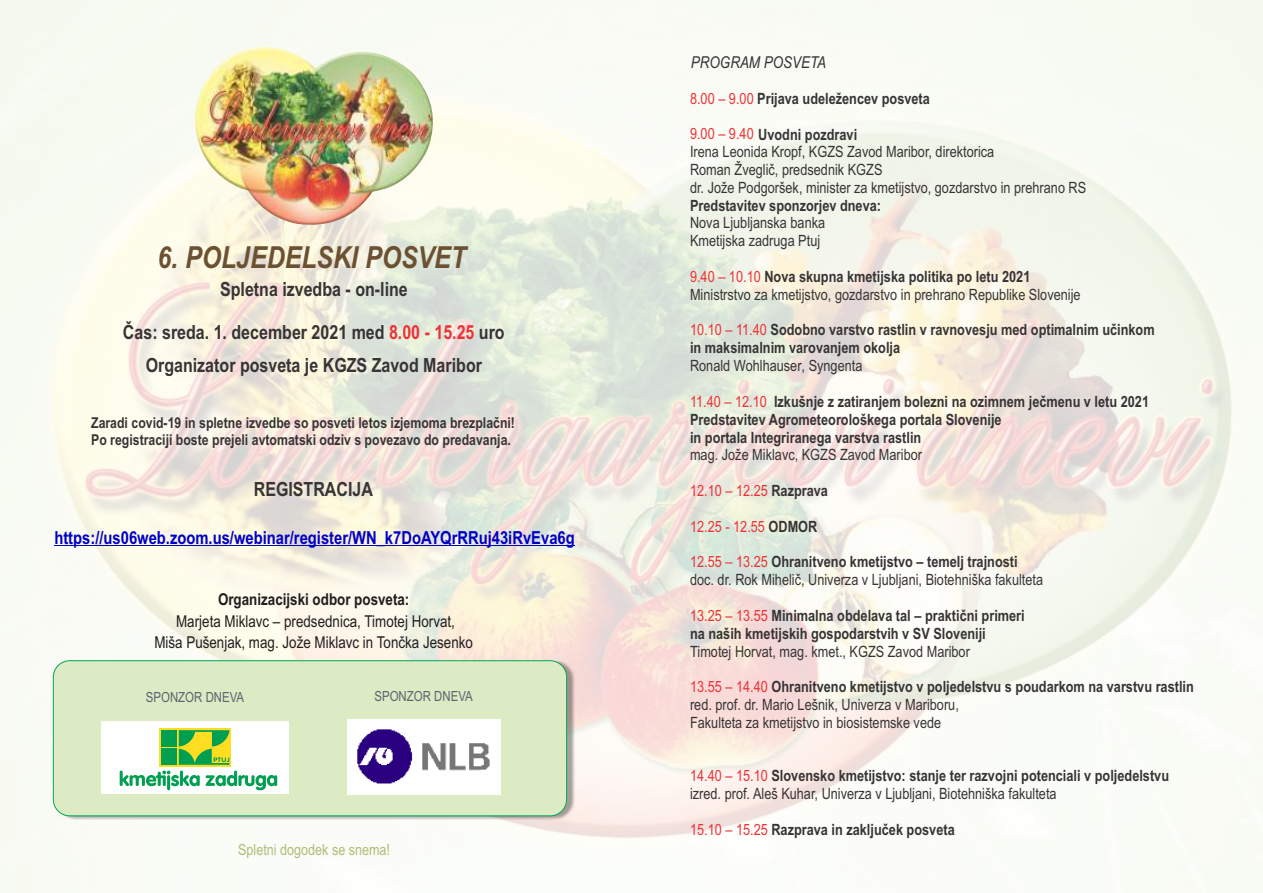
<style>
.page{position:relative;width:1263px;height:893px;background:#fff}
.page>*{position:absolute;margin:0;border:0;box-sizing:border-box;transform-origin:0 0}
.t1{font:italic 700 30.3px "Arial Narrow";color:#6b5132}
.t2{font:700 19.5px/33.3px "Arial Narrow";color:#373435;text-align:center}
.t3{font:700 18px "Arial Narrow";color:#0000c4}
.t4{font:16.35px/21.5px "Arial Narrow";color:#201e1e;text-align:center}
.t5{font:700 16.35px "Arial Narrow";color:#201e1e}
.t6{font:italic 16.35px "Arial Narrow";color:#373435}
.t7{font:15.6px/17.9px "Arial Narrow";color:#373435}
.t8{font:700 15.6px/17.9px "Arial Narrow";color:#373435}
.t9{font:15.6px "Arial Narrow";color:#ed3237}
.t10{font:15.3px "Arial Narrow";color:#afbd77}
.t11{font:700 15px/17.1px "Arial Narrow";color:#373435}
.t12{font:13.95px "Arial Narrow";color:#586770}
.s1{color:#ed3237}
.s2{font-weight:400;color:#ed3237}
.s3{font-weight:700}
.s4{font-weight:700;color:#373435}
.s5{font-weight:400}
</style>
<div class="page">
<img style="left:0;top:0;width:1263px;height:893px">
<img style="left:195px;top:44px;width:242px;height:184px">
<img style="left:58px;top:661px;width:517px;height:159px">
<div style="left:53px;top:660px;width:514px;height:156px;background:#dcebc4;border:1px solid #00a859;border-radius:16px"></div>
<div style="left:102px;top:721px;width:187px;height:73px;background:#fefefe"></div>
<svg style="left:159px;top:728px;width:72px;height:39px"></svg>
<div style="left:161px;top:730px;width:15px;height:17px;background:#019f52"></div>
<svg style="left:120px;top:771px;width:157px;height:19px"></svg>
<svg style="left:179px;top:730px;width:51px;height:35px;background:#7ebd39"></svg>
<div style="left:161px;top:749px;width:15px;height:16px;background:#019f52"></div>
<img style="left:348px;top:719px;width:152px;height:76px">
<hr style="left:54px;top:545px;width:521px;height:1px;background:#0000c4">
<h1 class="t1" style="left:157px;top:246px;width:310px">6. POLJEDELSKI POSVET</h1>
<p class="t2" style="left:220px;top:274px;width:189px">Spletna izvedba - on-line</p>
<p class="t2" style="left:123px;top:317px;width:383px">Čas: sreda. 1. december 2021 med <span class="s1">8.00 - 15.25</span> uro<br>Organizator posveta je KGZS Zavod Maribor</p>
<p class="t11" style="left:91px;top:415px;width:425px">Zaradi covid-19 in spletne izvedbe so posveti letos izjemoma brezplačni!<br>Po registraciji boste prejeli avtomatski odziv s povezavo do predavanja.</p>
<p class="t2" style="left:254px;top:475px;width:121px">REGISTRACIJA</p>
<p class="t3" style="left:54px;top:530px;width:522px">https://us06web.zoom.us/webinar/register/WN_k7DoAYQrRRuj43iRvEva6g</p>
<p class="t5" style="left:218px;top:593px;width:193px">Organizacijski odbor posveta:</p>
<p class="t4" style="left:154px;top:612px;width:320px">Marjeta Miklavc – predsednica, Timotej Horvat,<br>Miša Pušenjak, mag. Jože Miklavc in Tončka Jesenko</p>
<p class="t12" style="left:146px;top:692px;width:100px">SPONZOR DNEVA</p>
<p class="t12" style="left:374px;top:691px;width:100px">SPONZOR DNEVA</p>
<p class="t10" style="left:238px;top:843px;width:153px">Spletni dogodek se snema!</p>
<p class="t6" style="left:691px;top:56px;width:137px">PROGRAM POSVETA</p>
<p class="t8" style="left:690px;top:91px;width:241px"><span class="s2">8.00 – 9.00</span> Prijava udeležencev posveta</p>
<p class="t7" style="left:690px;top:127px;width:398px"><span class="s1">9.00 – 9.40</span> <span class="s3">Uvodni pozdravi<br></span>Irena Leonida Kropf, KGZS Zavod Maribor, direktorica<br>Roman Žveglič, predsednik KGZS<br>dr. Jože Podgoršek, minister za kmetijstvo, gozdarstvo in prehrano RS</p>
<p class="t8" style="left:690px;top:198px;width:193px">Predstavitev sponzorjev dneva:</p>
<p class="t7" style="left:690px;top:215px;width:137px">Nova Ljubljanska banka<br>Kmetijska zadruga Ptuj</p>
<p class="t7" style="left:690px;top:269px;width:392px"><span class="s1">9.40 – 10.10</span> <span class="s3">Nova skupna kmetijska politika po letu 2021<br></span>Ministrstvo za kmetijstvo, gozdarstvo in prehrano Republike Slovenije</p>
<p class="t8" style="left:690px;top:322px;width:466px"><span class="s2">10.10 – 11.40</span> Sodobno varstvo rastlin v ravnovesju med optimalnim učinkom in maksimalnim varovanjem okolja</p>
<p class="t7" style="left:690px;top:358px;width:174px">Ronald Wohlhauser, Syngenta</p>
<p class="t8" style="left:690px;top:394px;width:461px"><span class="s2">11.40 – 12.10</span> Izkušnje z zatiranjem bolezni na ozimnem ječmenu v letu 2021<br>Predstavitev Agrometeorološkega portala Slovenije<br>in portala Integriranega varstva rastlin</p>
<p class="t7" style="left:690px;top:447px;width:234px">mag. Jože Miklavc, KGZS Zavod Maribor</p>
<p class="t9" style="left:690px;top:485px;width:140px">12.10 – 12.25 <span class="s4">Razprava</span></p>
<p class="t9" style="left:690px;top:520px;width:129px">12.25 - 12.55 <span class="s4">ODMOR</span></p>
<p class="t7" style="left:690px;top:554px;width:355px"><span class="s1">12.55 – 13.25</span> <span class="s3">Ohranitveno kmetijstvo – temelj trajnosti </span>doc. dr. Rok Mihelič, Univerza v Ljubljani, Biotehniška fakulteta</p>
<p class="t8" style="left:690px;top:608px;width:336px"><span class="s2">13.25 – 13.55</span> Minimalna obdelava tal – praktični primeri na naših kmetijskih gospodarstvih v SV Sloveniji</p>
<p class="t7" style="left:690px;top:644px;width:281px">Timotej Horvat, mag. kmet., KGZS Zavod Maribor</p>
<p class="t7" style="left:690px;top:679px;width:505px"><span class="s1">13.55 – 14.40</span> <span class="s3">Ohranitveno kmetijstvo v poljedelstvu s poudarkom na varstvu rastlin </span>red. prof. dr. Mario Lešnik, Univerza v Mariboru,<br>Fakulteta za kmetijstvo in biosistemske vede</p>
<p class="t8" style="left:690px;top:768px;width:481px"><span class="s2">14.40 – 15.10</span> Slovensko kmetijstvo: stanje ter razvojni potenciali v poljedelstvu <span class="s5">izred. prof. Aleš Kuhar, Univerza v Ljubljani, Biotehniška fakulteta</span></p>
<p class="t8" style="left:690px;top:822px;width:266px"><span class="s2">15.10 – 15.25</span> Razprava in zaključek posveta</p>
</div>
